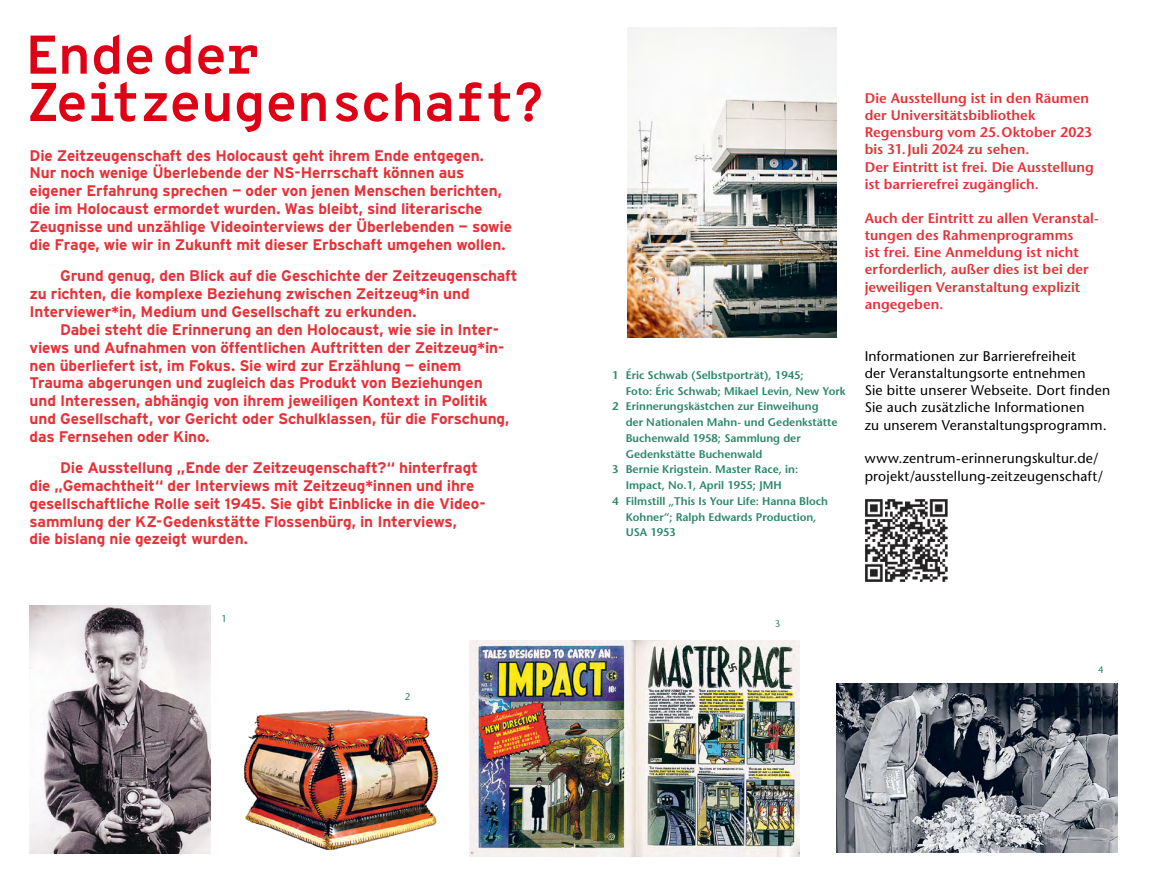
<style>
.page{position:relative;width:1149px;height:893px;background:#fff}
.page>*{position:absolute;margin:0;border:0;box-sizing:border-box;transform-origin:0 0}
.t1{font:700 54.45px/47.2px "Overpass Mono";letter-spacing:-.035em;color:#df0016}
.t2{font:700 15.3px/17.9px "Interstate";letter-spacing:-.01em;color:#e73138}
.t3{font:600 13.95px/17.2px "Stone Sans";letter-spacing:.005em;color:#e73138}
.t4{font:13.95px/17.2px "Stone Sans";letter-spacing:.015em;color:#000}
.t5{font:600 11.1px "Stone Sans";color:#29866b}
.t6{font:9.75px "Stone Sans";color:#29866b}
</style>
<div class="page">
<img style="left:865px;top:499px;width:83px;height:83px">
<img style="left:627px;top:28px;width:209px;height:309px">
<img style="left:469px;top:641px;width:330px;height:216px">
<img style="left:244px;top:709px;width:195px;height:142px">
<img style="left:836px;top:684px;width:280px;height:169px">
<img style="left:30px;top:605px;width:180px;height:249px">
<h1 class="t1" style="left:26px;top:31px;width:520px">Ende der<br>Zeitzeugenschaft?</h1>
<p class="t2" style="left:30px;top:146px;width:484px">Die Zeitzeugenschaft des Holocaust geht ihrem Ende entgegen.<br>Nur noch wenige Überlebende der NS-Herrschaft können aus eigener Erfahrung sprechen — oder von jenen Menschen berichten, die im Holocaust ermordet wurden. Was bleibt, sind literarische Zeugnisse und unzählige Videointerviews der Überlebenden — sowie die Frage, wie wir in Zukunft mit dieser Erbschaft umgehen wollen.</p>
<p class="t2" style="left:30px;top:267px;width:489px;text-indent:30px">Grund genug, den Blick auf die Geschichte der Zeitzeugenschaft zu richten, die komplexe Beziehung zwischen Zeitzeug*in und<br>Interviewer*in, Medium und Gesellschaft zu erkunden.</p>
<p class="t2" style="left:30px;top:320px;width:481px;text-indent:30px">Dabei steht die Erinnerung an den Holocaust, wie sie in Inter&shy;views und Aufnahmen von öffentlichen Auftritten der Zeitzeug*in&shy;nen überliefert ist, im Fokus. Sie wird zur Erzählung — einem Trauma abgerungen und zugleich das Produkt von Beziehungen und Interessen, abhängig von ihrem jeweiligen Kontext in Politik und Gesellschaft, vor Gericht oder Schulklassen, für die Forschung, das Fernsehen oder Kino.</p>
<p class="t2" style="left:30px;top:459px;width:457px;text-indent:30px">Die Ausstellung „Ende der Zeitzeugenschaft?“ hinterfragt die „Gemachtheit“ der Interviews mit Zeitzeug*innen und ihre gesellschaftliche Rolle seit 1945. Sie gibt Einblicke in die Video&shy;sammlung der KZ-Gedenkstätte Flossenbürg, in Interviews,<br>die bislang nie gezeigt wurden.</p>
<p class="t6" style="left:221px;top:612px;width:7px">1</p>
<p class="t6" style="left:405px;top:691px;width:7px">2</p>
<p class="t5" style="left:612px;top:368px;width:193px">1 Éric Schwab (Selbstporträt), 1945;</p>
<p class="t5" style="left:625px;top:384px;width:221px">Foto: Éric Schwab; Mikael Levin, New York</p>
<p class="t5" style="left:612px;top:399px;width:208px">2 Erinnerungskästchen zur Einweihung</p>
<p class="t5" style="left:625px;top:415px;width:213px">der Nationalen Mahn- und Gedenkstätte</p>
<p class="t5" style="left:625px;top:431px;width:177px">Buchenwald 1958; Sammlung der</p>
<p class="t5" style="left:625px;top:447px;width:138px">Gedenkstätte Buchenwald</p>
<p class="t5" style="left:612px;top:462px;width:187px">3 Bernie Krigstein. Master Race, in:</p>
<p class="t5" style="left:625px;top:478px;width:157px">Impact, No.1, April 1955; JMH</p>
<p class="t5" style="left:612px;top:494px;width:217px">4 Filmstill „This Is Your Life: Hanna Bloch</p>
<p class="t5" style="left:625px;top:510px;width:192px">Kohner“; Ralph Edwards Production,</p>
<p class="t5" style="left:625px;top:525px;width:52px">USA 1953</p>
<p class="t3" style="left:864px;top:89px;width:230px">Die Ausstellung ist in den Räumen der Universitätsbibliothek<br>Regensburg vom 25.Oktober 2023 bis 31.Juli 2024 zu sehen.<br>Der Eintritt ist frei. Die Ausstellung ist barrierefrei zugänglich.</p>
<p class="t3" style="left:864px;top:209px;width:235px">Auch der Eintritt zu allen Veranstal&shy;tungen des Rahmenprogramms<br>ist frei. Eine Anmeldung ist nicht erforderlich, außer dies ist bei der jeweiligen Veranstaltung explizit angegeben.</p>
<p class="t4" style="left:864px;top:347px;width:247px">Informationen zur Barrierefreiheit<br>der Veranstaltungsorte entnehmen<br>Sie bitte unserer Webseite. Dort finden Sie auch zusätzliche Informationen<br>zu unserem Veranstaltungsprogramm.</p>
<p class="t4" style="left:864px;top:450px;width:240px">www.zentrum-erinnerungskultur.de/ projekt/ausstellung-zeitzeugenschaft/</p>
<p class="t6" style="left:774px;top:618px;width:7px">3</p>
<p class="t6" style="left:1097px;top:664px;width:7px">4</p>
</div>
